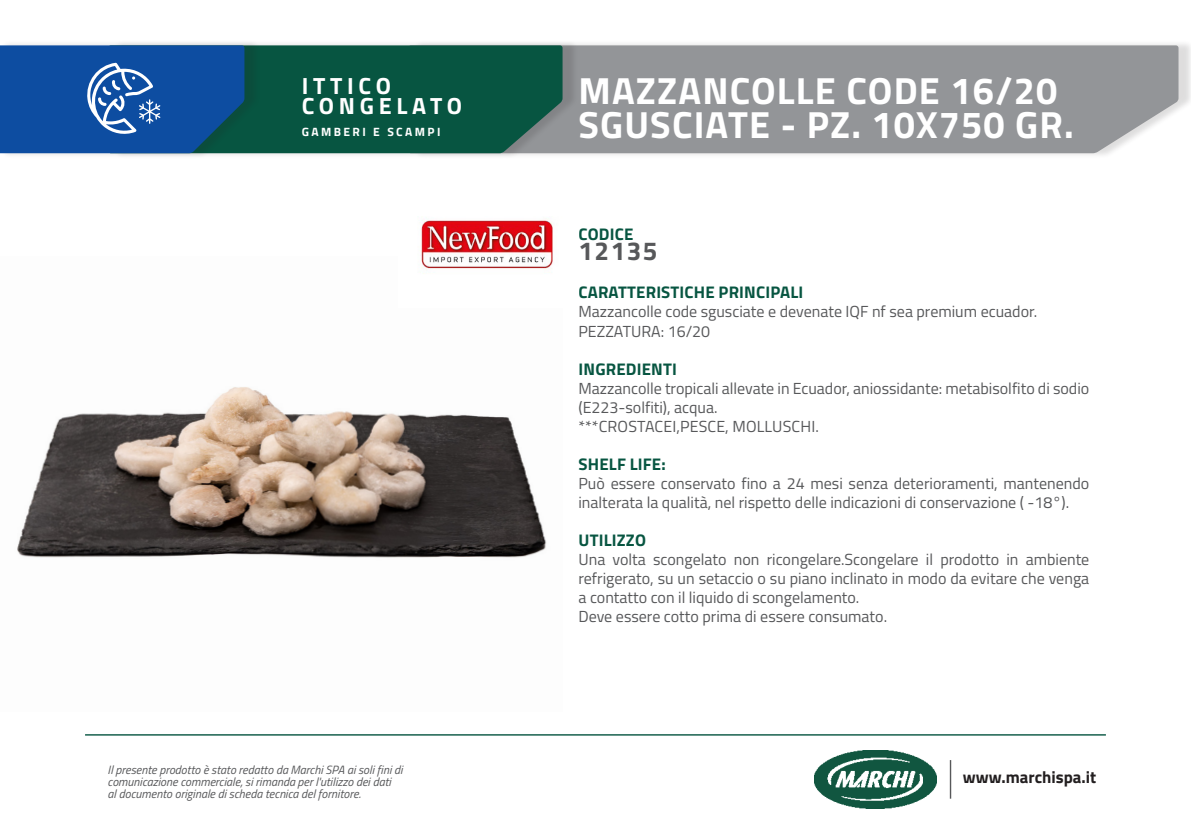
<style>
.page{position:relative;width:1191px;height:840px;background:#fff}
.page>*{position:absolute;margin:0;border:0;box-sizing:border-box;transform-origin:0 0}
.t1{font:700 37.8px/34.2px "Titillium Web";letter-spacing:.03em;color:#fff}
.t2{font:700 26px "Titillium Web";letter-spacing:.06em;color:#57585a}
.t3{font:700 23.4px/19.8px "Titillium Web";letter-spacing:.2em;color:#fff}
.t4{font:700 16.8px "Titillium Web";letter-spacing:.01em;color:#075541}
.t5{font:700 16.8px "Titillium Web";color:#231f20}
.t6{font:16px/19px "Titillium Web";color:#57585a}
.t7{font:italic 12px/12px "Titillium Web";color:#57585a}
.t8{font:700 12px "Titillium Web";letter-spacing:.2em;color:#fff}
</style>
<div class="page">
<hr style="left:949px;top:759px;width:2px;height:39px;background:#57585a">
<img style="left:814px;top:750px;width:122px;height:58px">
<hr style="left:85px;top:733px;width:1021px;height:2px;background:#075541">
<div style="left:413px;top:40px;width:778px;height:119px;background:#231f20;opacity:.15"></div>
<div style="left:578px;top:45px;width:600px;height:108px;background:#939598"></div>
<div style="left:113px;top:40px;width:465px;height:119px;background:#231f20;opacity:.15"></div>
<div style="left:260px;top:45px;width:302px;height:108px;background:#075541"></div>
<div style="left:0;top:40px;width:260px;height:119px;background:#231f20;opacity:.15"></div>
<svg style="left:0;top:45px;width:244px;height:108px;background:#1956a0"></svg>
<img style="left:17px;top:387px;width:530px;height:171px">
<img style="left:420px;top:220px;width:133px;height:50px">
<p class="t3" style="left:302px;top:75px;width:162px">ITTICO<br>CONGELATO</p>
<p class="t8" style="left:302px;top:123px;width:140px">GAMBERI E SCAMPI</p>
<p class="t7" style="left:108px;top:762px;width:296px">Il presente prodotto è stato redatto da Marchi SPA ai soli fini di comunicazione commerciale, si rimanda per l'utilizzo dei dati<br>al documento originale di scheda tecnica del fornitore.</p>
<p class="t1" style="left:578px;top:71px;width:497px">MAZZANCOLLE CODE 16/20<br>SGUSCIATE - PZ. 10X750 GR.</p>
<p class="t4" style="left:578px;top:221px;width:56px">CODICE</p>
<p class="t2" style="left:578px;top:231px;width:81px">12135</p>
<p class="t4" style="left:578px;top:279px;width:226px">CARATTERISTICHE PRINCIPALI</p>
<p class="t6" style="left:578px;top:301px;width:460px">Mazzancolle code sgusciate e devenate IQF nf sea premium ecuador.</p>
<p class="t6" style="left:578px;top:320px;width:133px">PEZZATURA: 16/20</p>
<p class="t4" style="left:578px;top:355px;width:100px">INGREDIENTI</p>
<p class="t6" style="left:578px;top:377px;width:512px">Mazzancolle tropicali allevate in Ecuador, aniossidante: metabisolfito di sodio (E223-solfiti), acqua.</p>
<p class="t6" style="left:578px;top:415px;width:242px">***CROSTACEI,PESCE, MOLLUSCHI.</p>
<p class="t4" style="left:578px;top:450px;width:89px">SHELF LIFE:</p>
<p class="t6" style="left:578px;top:472px;width:512px">Può essere conservato fino a 24 mesi senza deterioramenti, mantenendo inalterata la qualità, nel rispetto delle indicazioni di conservazione ( -18°).</p>
<p class="t4" style="left:578px;top:526px;width:69px">UTILIZZO</p>
<p class="t6" style="left:578px;top:548px;width:512px;text-align:justify">Una volta scongelato non ricongelare.Scongelare il prodotto in ambiente refrigerato, su un setaccio o su piano inclinato in modo da evitare che venga a contatto con il liquido di scongelamento.</p>
<p class="t6" style="left:578px;top:605px;width:310px">Deve essere cotto prima di essere consumato.</p>
<p class="t5" style="left:963px;top:764px;width:135px">www.marchispa.it</p>
</div>
